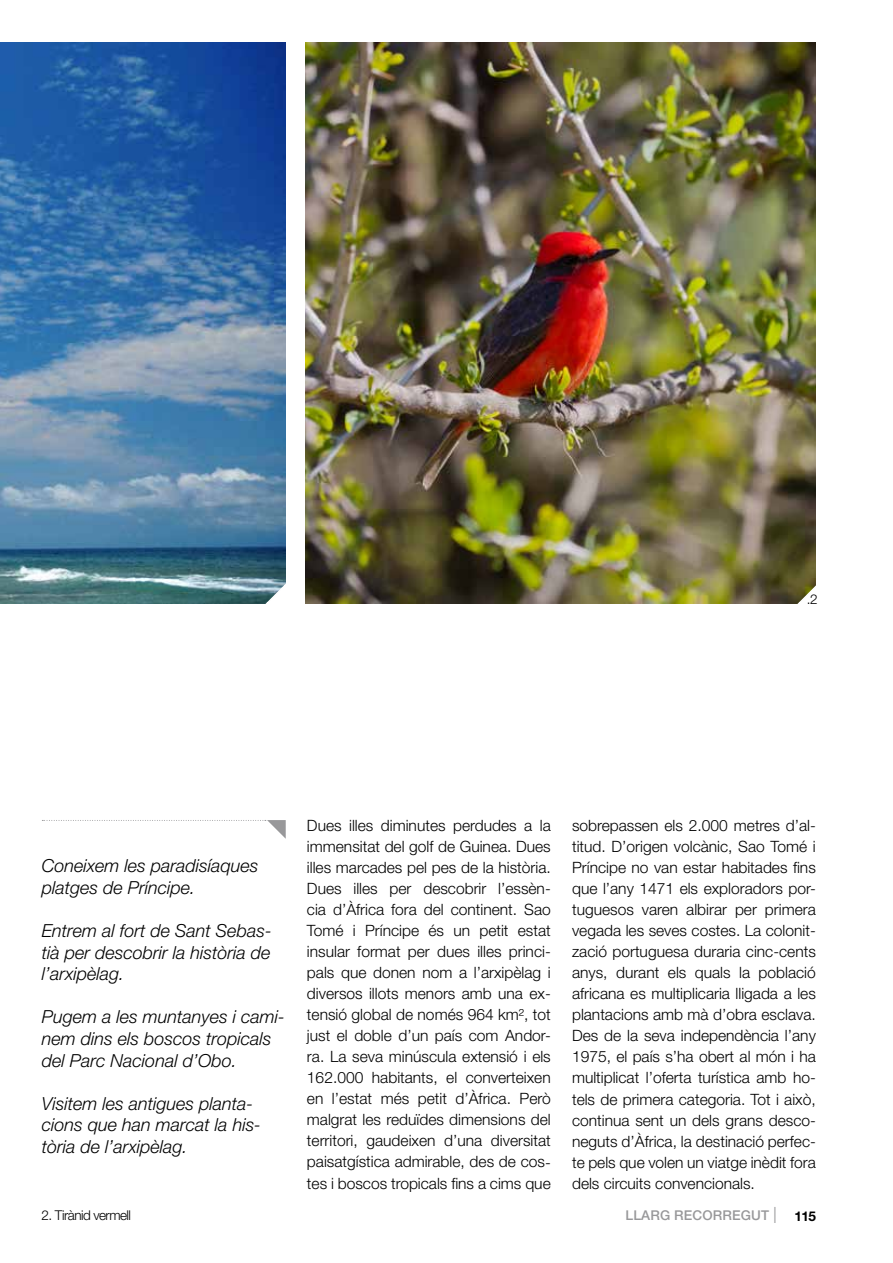
<style>
.page{position:relative;width:893px;height:1263px;background:#fff}
.page>*{position:absolute;margin:0;border:0;box-sizing:border-box;transform-origin:0 0}
.t1{font:italic 300 18px/21.6px "Helvetica Neue LT Std";color:#000}
.t2{font:300 15.6px/21px "Helvetica Neue LT Std";color:#000;text-align:justify}
.t3{font:500 13.5px "Helvetica Neue LT Std";letter-spacing:.01em;color:#98989a}
.t4{font:300 13.5px "Helvetica Neue LT Std";letter-spacing:-.04em;color:#000}
.s1{font-weight:100;font-size:22.5px}
.s2{font-weight:700;color:#000}
</style>
<div class="page">
<svg style="left:42px;top:820px;width:244px;height:19px"></svg>
<img style="left:0;top:43px;width:286px;height:560px">
<img style="left:306px;top:43px;width:509px;height:560px">
<svg style="left:265px;top:581px;width:21px;height:23px"></svg>
<svg style="left:797px;top:581px;width:19px;height:23px"></svg>
<p class="t4" style="left:807px;top:591px;width:12px">.2</p>
<p class="t1" style="left:42px;top:855px;width:218px">Coneixem les paradisíaques platges de Príncipe.</p>
<p class="t1" style="left:42px;top:919px;width:231px;text-align:justify">Entrem al fort de Sant Sebas&shy;tià per descobrir la història de l’arxipèlag.</p>
<p class="t1" style="left:42px;top:1006px;width:245px">Pugem a les muntanyes i cami&shy;nem dins els boscos tropicals del Parc Nacional d’Obo.</p>
<p class="t1" style="left:42px;top:1092px;width:221px">Visitem les antigues planta&shy;cions que han marcat la his&shy;tòria de l’arxipèlag.</p>
<p class="t4" style="left:42px;top:1207px;width:91px">2. Tirànid vermell</p>
<p class="t2" style="left:307px;top:815px;width:245px">Dues illes diminutes perdudes a la immensitat del golf de Guinea. Dues illes marcades pel pes de la història.<br>Dues illes per descobrir l’essèn&shy;cia d’Àfrica fora del continent. Sao Tomé i Príncipe és un petit estat insular format per dues illes princi&shy;pals que donen nom a l’arxipèlag i diversos illots menors amb una ex&shy;tensió global de només 964 km², tot just el doble d’un país com Andor&shy;ra. La seva minúscula extensió i els 162.000 habitants, el converteixen en l’estat més petit d’Àfrica. Però malgrat les reduïdes dimensions del territori, gaudeixen d’una diversitat paisatgística admirable, des de cos&shy;tes i boscos tropicals fins a cims que</p>
<p class="t2" style="left:572px;top:815px;width:245px">sobrepassen els 2.000 metres d’al&shy;titud. D’origen volcànic, Sao Tomé i Príncipe no van estar habitades fins que l’any 1471 els exploradors por&shy;tuguesos varen albirar per primera vegada les seves costes. La colonit&shy;zació portuguesa duraria cinc-cents anys, durant els quals la població africana es multiplicaria lligada a les plantacions amb mà d’obra esclava.<br>Des de la seva independència l’any 1975, el país s’ha obert al món i ha multiplicat l’oferta turística amb ho&shy;tels de primera categoria. Tot i això, continua sent un dels grans desco&shy;neguts d’Àfrica, la destinació perfec&shy;te pels que volen un viatge inèdit fora dels circuits convencionals.</p>
<p class="t3" style="left:625px;top:1207px;width:192px">LLARG RECORREGUT <span class="s1">I</span> <span class="s2">115</span></p>
</div>
